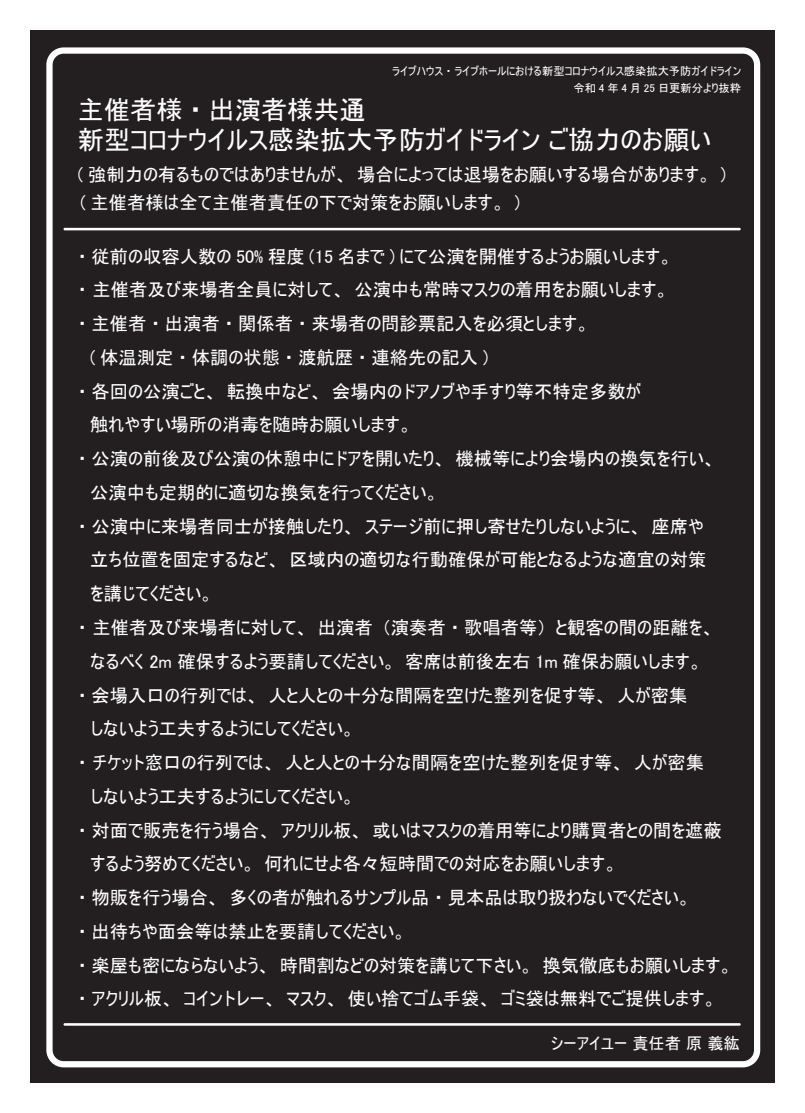
<style>
.page{position:relative;width:805px;height:1113px;background:#fff}
.page>*{position:absolute;margin:0;border:0;box-sizing:border-box;transform-origin:0 0}
.t1{font:26.12px/30.1px "MS UI Gothic";color:#fff}
.t2{font:18.25px/33.8px "MS UI Gothic";color:#fff}
.t3{font:16.25px "MS UI Gothic";color:#fff}
.t4{font:11.25px/17.5px "MS UI Gothic";color:#fff;text-align:right}
</style>
<div class="page">
<div style="left:30px;top:30px;width:744px;height:1052px;background:#231f20"></div>
<div style="left:46px;top:47px;width:714px;height:1020px;border:6px solid #fff;border-radius:14px"></div>
<hr style="left:63px;top:228px;width:677px;height:2px;background:#fff">
<hr style="left:63px;top:1023px;width:677px;height:2px;background:#fff">
<p class="t4" style="left:392px;top:62px;width:350px">ライブハウス・ライブホールにおける新型コロナウイルス感染拡大予防ガイドライン令和 4 年 4 月 25 日更新分より抜粋</p>
<h1 class="t1" style="left:78px;top:94px;width:634px">主催者様・出演者様共通<br>新型コロナウイルス感染拡大予防ガイドライン ご協力のお願い</h1>
<p class="t2" style="left:78px;top:161px;width:649px;line-height:27.5px">( 強制力の有るものではありませんが、場合によっては退場をお願いする場合があります。 ) ( 主催者様は全て主催者責任の下で対策をお願いします。 )</p>
<p class="t2" style="left:78px;top:239px;width:656px">・従前の収容人数の 50% 程度 (15 名まで ) にて公演を開催するようお願いします。<br>・ 主催者及び来場者全員に対して、公演中も常時マスクの着用をお願いします。<br>・主催者・出演者・関係者・来場者の問診票記入を必須とします。<br>　( 体温測定・体調の状態・渡航歴・連絡先の記入 )<br>・各回の公演ごと、転換中など、会場内のドアノブや手すり等不特定多数が<br>　触れやすい場所の消毒を随時お願いします。<br>・公演の前後及び公演の休憩中にドアを開いたり、機械等により会場内の換気を行い、　公演中も定期的に適切な換気を行ってください。<br>・公演中に来場者同士が接触したり、ステージ前に押し寄せたりしないように、座席や<br>　立ち位置を固定するなど、区域内の適切な行動確保が可能となるような適宜の対策<br>　を講じてください。<br>・ 主催者及び来場者に対して、出演者（演奏者・歌唱者等）と観客の間の距離を、<br>　なるべく 2m 確保するよう要請してください。客席は前後左右 1m 確保お願いします。<br>・会場入口の行列では、人と人との十分な間隔を空けた整列を促す等、人が密集<br>　しないよう工夫するようにしてください。<br>・ チケット窓口の行列では、人と人との十分な間隔を空けた整列を促す等、人が密集<br>　しないよう工夫するようにしてください。<br>・対面で販売を行う場合、アクリル板、或いはマスクの着用等により購買者との間を遮蔽　するよう努めてください。何れにせよ各々短時間での対応をお願いします。<br>・物販を行う場合、多くの者が触れるサンプル品・見本品は取り扱わないでください。<br>・出待ちや面会等は禁止を要請してください。<br>・楽屋も密にならないよう、時間割などの対策を講じて下さい。換気徹底もお願いします。・アクリル板、コイントレー、マスク、使い捨てゴム手袋、ゴミ袋は無料でご提供します。</p>
<p class="t3" style="left:550px;top:1034px;width:191px">シーアイユー 責任者 原 義紘</p>
</div>
